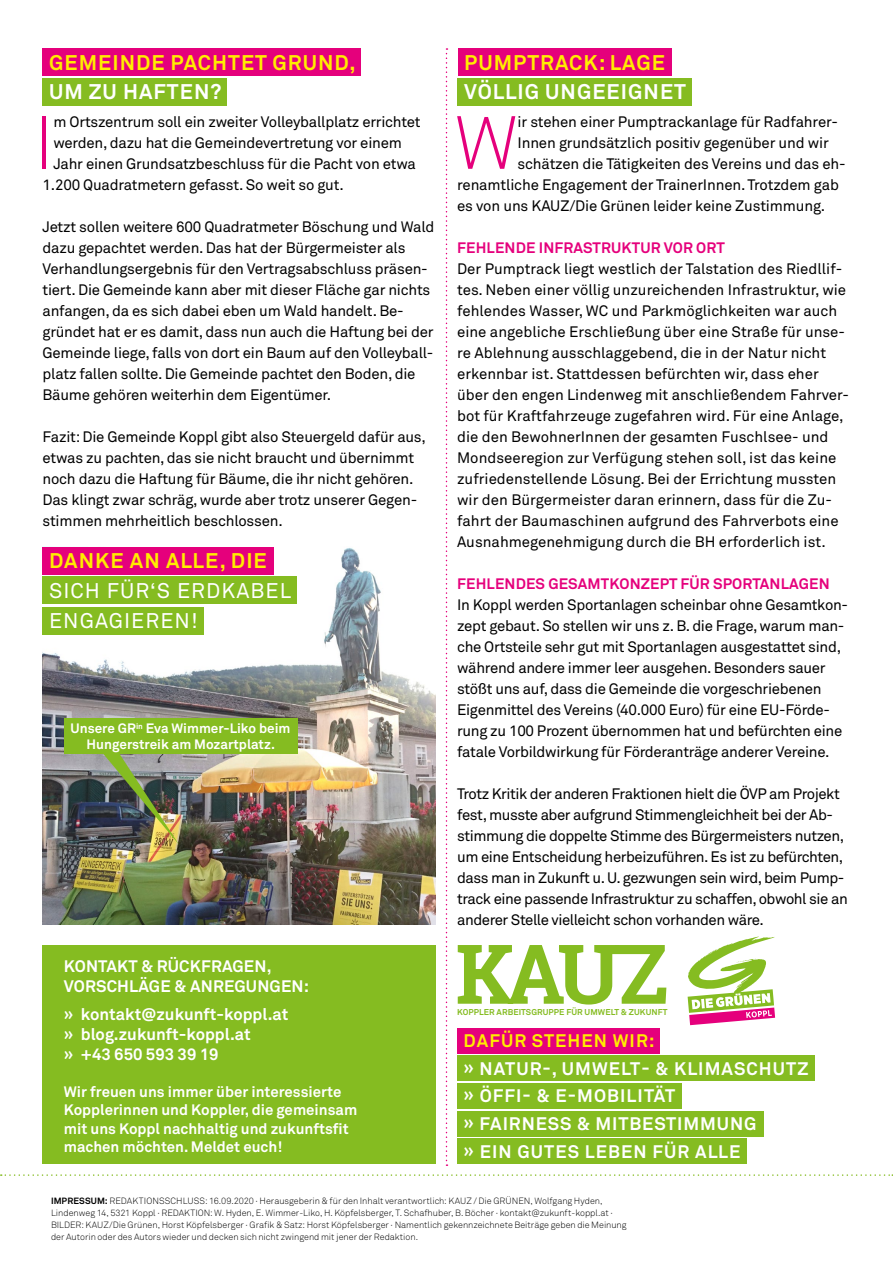
<style>
.page{position:relative;width:893px;height:1263px;background:#fff}
.page>*{position:absolute;margin:0;border:0;box-sizing:border-box;transform-origin:0 0}
.t1{font:300 74.25px "Akkurat Pro";color:#e5007c}
.t2{font:700 21px "Akkurat Pro";letter-spacing:.05em;color:#ffed00}
.t3{font:21px/30px "Akkurat Pro";letter-spacing:.05em;color:#fff}
.t4{font:700 21px "Akkurat Pro";letter-spacing:.05em;color:#fff}
.t5{font:700 18px/27.6px "Akkurat Pro";letter-spacing:.06em;color:#fff}
.t6{font:700 18px "Akkurat Pro";letter-spacing:.06em;color:#ffed00}
.t7{font:700 16.5px/19.8px "Akkurat Pro";color:#fff}
.t8{font:15px/21px "Akkurat Pro";letter-spacing:-.015em;color:#000}
.t9{font:700 15px/18px "Akkurat Pro";color:#fff}
.t10{font:700 15px "Akkurat Pro";letter-spacing:.01em;color:#e5007c}
.t11{font:700 13.5px/16.2px "Akkurat Pro";color:#fff;text-align:center}
.t12{font:300 9px/12px "Akkurat Pro";color:#000}
.t13{font:700 8.4px "Akkurat Pro";letter-spacing:.01em;color:#85bc21}
.s1{font-weight:700}
</style>
<div class="page">
<div style="left:43px;top:48px;width:318px;height:28px;background:#e5007c"></div>
<div style="left:43px;top:78px;width:184px;height:28px;background:#85bc21"></div>
<div style="left:458px;top:48px;width:213px;height:28px;background:#e5007c"></div>
<div style="left:458px;top:78px;width:234px;height:28px;background:#85bc21"></div>
<div style="left:43px;top:946px;width:393px;height:218px;background:#85bc21"></div>
<svg style="left:687px;top:936px;width:88px;height:89px"></svg>
<div style="left:457px;top:1055px;width:358px;height:26px;background:#85bc21"></div>
<div style="left:457px;top:1111px;width:306px;height:25px;background:#85bc21"></div>
<div style="left:457px;top:1138px;width:290px;height:26px;background:#85bc21"></div>
<div style="left:457px;top:1083px;width:225px;height:26px;background:#85bc21"></div>
<div style="left:457px;top:1028px;width:203px;height:25px;background:#e5007c"></div>
<svg style="left:1px;top:1174px;width:892px;height:2px"></svg>
<svg style="left:458px;top:945px;width:208px;height:59px"></svg>
<img style="left:43px;top:548px;width:393px;height:377px">
<div style="left:43px;top:547px;width:231px;height:28px;background:#e5007c"></div>
<div style="left:43px;top:577px;width:254px;height:27px;background:#85bc21"></div>
<div style="left:43px;top:607px;width:161px;height:27px;background:#85bc21"></div>
<img style="left:99px;top:753px;width:80px;height:92px">
<div style="left:64px;top:718px;width:233px;height:35px;background:#85bc21"></div>
<svg style="left:446px;top:48px;width:1px;height:1118px"></svg>
<h2 class="t2" style="left:49px;top:49px;width:308px">GEMEINDE PACHTET GRUND,</h2>
<h2 class="t4" style="left:49px;top:79px;width:174px">UM ZU HAFTEN?</h2>
<h1 class="t1" style="left:34px;top:99px;width:21px">I</h1>
<p class="t8" style="left:53px;top:111px;width:369px">m Ortszentrum soll ein zweiter Volleyballplatz errichtet</p>
<p class="t8" style="left:53px;top:132px;width:350px">werden, dazu hat die Gemeindevertretung vor einem</p>
<p class="t8" style="left:53px;top:153px;width:364px">Jahr einen Grundsatzbeschluss für die Pacht von etwa</p>
<p class="t8" style="left:43px;top:174px;width:303px">1.200 Quadratmetern gefasst. So weit so gut.</p>
<p class="t8" style="left:43px;top:216px;width:393px">Jetzt sollen weitere 600 Quadratmeter Böschung und Wald dazu gepachtet werden. Das hat der Bürgermeister als Verhandlungsergebnis für den Vertragsabschluss präsen&shy;tiert. Die Gemeinde kann aber mit dieser Fläche gar nichts anfangen, da es sich dabei eben um Wald handelt. Be&shy;gründet hat er es damit, dass nun auch die Haftung bei der Gemeinde liege, falls von dort ein Baum auf den Volleyball&shy;platz fallen sollte. Die Gemeinde pachtet den Boden, die Bäume gehören weiterhin dem Eigentümer.</p>
<p class="t8" style="left:43px;top:426px;width:385px">Fazit: Die Gemeinde Koppl gibt also Steuergeld dafür aus, etwas zu pachten, das sie nicht braucht und übernimmt noch dazu die Haftung für Bäume, die ihr nicht gehören.<br>Das klingt zwar schräg, wurde aber trotz unserer Gegen&shy;stimmen mehrheitlich beschlossen.</p>
<h2 class="t2" style="left:49px;top:548px;width:219px">DANKE AN ALLE, DIE</h2>
<h2 class="t3" style="left:49px;top:576px;width:244px">SICH FÜR‘S ERDKABEL<br>ENGAGIEREN!</h2>
<p class="t11" style="left:71px;top:720px;width:221px">Unsere GR<sup>in</sup> Eva Wimmer-Liko beim<br>Hungerstreik am Mozartplatz.</p>
<p class="t7" style="left:64px;top:956px;width:247px">KONTAKT &amp; RÜCKFRAGEN,<br>VORSCHLÄGE &amp; ANREGUNGEN:</p>
<p class="t7" style="left:64px;top:1004px;width:226px">» kontakt@zukunft-koppl.at » blog.zukunft-koppl.at<br>» +43 650 593 39 19</p>
<p class="t9" style="left:64px;top:1083px;width:295px">Wir freuen uns immer über interessierte Kopplerinnen und Koppler, die gemeinsam mit uns Koppl nachhaltig und zukunftsfit machen möchten. Meldet euch!</p>
<h2 class="t2" style="left:464px;top:49px;width:202px">PUMPTRACK: LAGE</h2>
<h2 class="t4" style="left:464px;top:79px;width:223px">VÖLLIG UNGEEIGNET</h2>
<h1 class="t1" style="left:454px;top:99px;width:65px">W</h1>
<p class="t8" style="left:517px;top:111px;width:322px">ir stehen einer Pumptrackanlage für Radfahrer-</p>
<p class="t8" style="left:517px;top:132px;width:313px">Innen grundsätzlich positiv gegenüber und wir</p>
<p class="t8" style="left:517px;top:153px;width:330px">schätzen die Tätigkeiten des Vereins und das eh-</p>
<p class="t8" style="left:457px;top:174px;width:383px">renamtliche Engagement der TrainerInnen. Trotzdem gab</p>
<p class="t8" style="left:457px;top:195px;width:370px">es von uns KAUZ/Die Grünen leider keine Zustimmung.</p>
<p class="t10" style="left:457px;top:238px;width:269px">FEHLENDE INFRASTRUKTUR VOR ORT</p>
<p class="t8" style="left:457px;top:258px;width:393px">Der Pumptrack liegt westlich der Talstation des Riedllif&shy;tes. Neben einer völlig unzureichenden Infrastruktur, wie fehlendes Wasser, WC und Parkmöglichkeiten war auch eine angebliche Erschließung über eine Straße für unse&shy;re Ablehnung ausschlaggebend, die in der Natur nicht erkennbar ist. Stattdessen befürchten wir, dass eher über den engen Lindenweg mit anschließendem Fahrver&shy;bot für Kraftfahrzeuge zugefahren wird. Für eine Anlage, die den BewohnerInnen der gesamten Fuschlsee- und Mondseeregion zur Verfügung stehen soll, ist das keine zufriedenstellende Lösung. Bei der Errichtung mussten wir den Bürgermeister daran erinnern, dass für die Zu&shy;fahrt der Baumaschinen aufgrund des Fahrverbots eine Ausnahmegenehmigung durch die BH erforderlich ist.</p>
<p class="t10" style="left:457px;top:574px;width:374px">FEHLENDES GESAMTKONZEPT FÜR SPORTANLAGEN</p>
<p class="t8" style="left:457px;top:594px;width:392px">In Koppl werden Sportanlagen scheinbar ohne Gesamtkon&shy;zept gebaut. So stellen wir uns z. B. die Frage, warum man&shy;che Ortsteile sehr gut mit Sportanlagen ausgestattet sind, während andere immer leer ausgehen. Besonders sauer stößt uns auf, dass die Gemeinde die vorgeschriebenen Eigenmittel des Vereins (40.000 Euro) für eine EU-Förde&shy;rung zu 100 Prozent übernommen hat und befürchten eine fatale Vorbildwirkung für Förderanträge anderer Vereine.</p>
<p class="t8" style="left:457px;top:783px;width:392px">Trotz Kritik der anderen Fraktionen hielt die ÖVP am Projekt fest, musste aber aufgrund Stimmengleichheit bei der Ab&shy;stimmung die doppelte Stimme des Bürgermeisters nutzen, um eine Entscheidung herbeizuführen. Es ist zu befürchten, dass man in Zukunft u. U. gezwungen sein wird, beim Pump&shy;track eine passende Infrastruktur zu schaffen, obwohl sie an anderer Stelle vielleicht schon vorhanden wäre.</p>
<p class="t13" style="left:457px;top:1006px;width:212px">KOPPLER ARBEITSGRUPPE FÜR UMWELT &amp; ZUKUNFT</p>
<p class="t6" style="left:464px;top:1029px;width:193px">DAFÜR STEHEN WIR:</p>
<p class="t5" style="left:464px;top:1054px;width:346px">» NATUR-, UMWELT- &amp; KLIMASCHUTZ</p>
<p class="t5" style="left:464px;top:1110px;width:294px">» FAIRNESS &amp; MITBESTIMMUNG » EIN GUTES LEBEN FÜR ALLE</p>
<p class="t5" style="left:464px;top:1082px;width:213px">» ÖFFI- &amp; E-MOBILITÄT</p>
<p class="t12" style="left:51px;top:1195px;width:577px"><span class="s1">IMPRESSUM:</span> REDAKTIONSSCHLUSS: 16.09.2020 · Herausgeberin &amp; für den Inhalt verantwortlich: KAUZ / Die GRÜNEN, Wolfgang Hyden, Lindenweg 14, 5321 Koppl · REDAKTION: W. Hyden, E. Wimmer-Liko, H. Köpfelsberger, T. Schafhuber, B. Böcher · kontakt@zukunft-koppl.at · BILDER: KAUZ/Die Grünen, Horst Köpfelsberger · Grafik &amp; Satz: Horst Köpfelsberger · Namentlich gekennzeichnete Beiträge geben die Meinung der Autorin oder des Autors wieder und decken sich nicht zwingend mit jener der Redaktion.</p>
</div>
